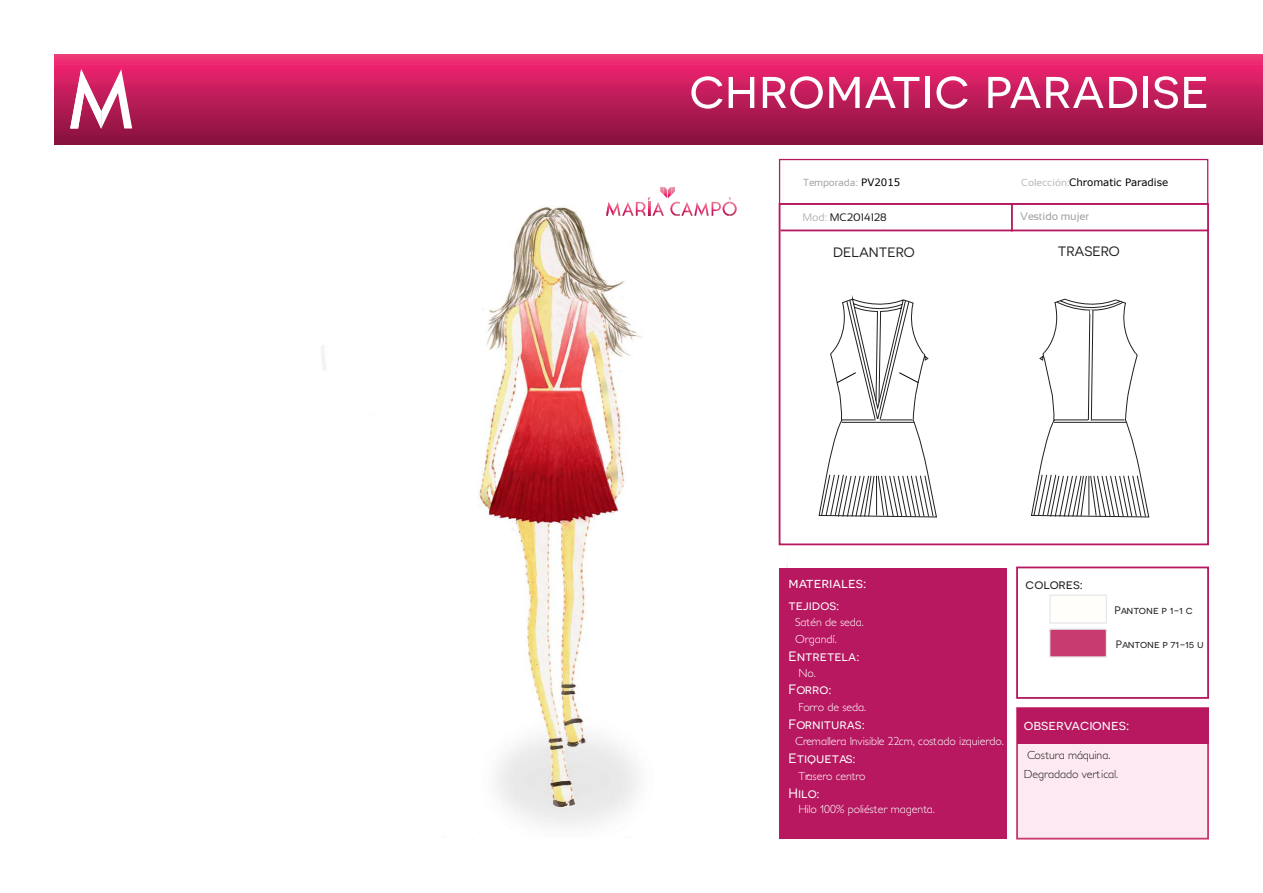
<style>
.page{position:relative;width:1263px;height:893px;background:#fff}
.page>*{position:absolute;margin:0;border:0;box-sizing:border-box;transform-origin:0 0}
.t1{font:55.5px "Novecentosanswide";color:#fff}
.t2{font:14.55px "Novecentosanswide";color:#fff}
.t3{font:13.65px "Novecentosanswide";color:#fff}
.t4{font:13.65px "Novecentosanswide";color:#231f20}
.t5{font:300 11.85px/16.4px "Petita";color:#fff}
.t6{font:300 11.85px/19px "Petita";color:#231f20}
.t7{font:10.95px "Sansation";color:#231f20}
.t8{font:10.95px "Sansation";color:#9c9fa1}
.t9{font:10.95px "Novecentosanswide";color:#231f20}
.t10{font:10.8px "Novecentosanswide";color:#231f20}
.t11{font:10.2px "Verdana";color:#000001}
.t12{font:10.2px "Sansation";color:#a4a5a5}
.s1{font-family:"Verdana";color:#000001}
.s2{font-family:"Sansation";color:#b9b9b8}
.s3{color:#b9b9b8}
</style>
<div class="page">
<img style="left:321px;top:175px;width:458px;height:651px">
<div style="left:779px;top:568px;width:228px;height:271px;background:#b71860"></div>
<svg style="left:778px;top:202px;width:431px;height:498px"></svg>
<div style="left:1016px;top:707px;width:193px;height:132px;background:#fce9f1;border:2px solid #c83b6e"></div>
<div style="left:1017px;top:708px;width:191px;height:36px;background:#b71860"></div>
<div style="left:779px;top:159px;width:429px;height:45px;border:1px solid #b71860"></div>
<div style="left:1049px;top:628px;width:58px;height:30px;background:#c83b6e;border:1px solid #e6e7e9"></div>
<div style="left:1049px;top:594px;width:58px;height:30px;background:#fffefa;border:1px solid #e6e7e9"></div>
<svg style="left:818px;top:292px;width:119px;height:226px"></svg>
<svg style="left:1030px;top:295px;width:120px;height:223px"></svg>
<div style="left:54px;top:54px;width:1209px;height:90px;background:linear-gradient(to bottom,#f72b76,#85103c)"></div>
<svg style="left:70px;top:69px;width:62px;height:60px"></svg>
<svg style="left:606px;top:187px;width:131px;height:29px"></svg>
<h1 class="t1" style="left:689px;top:56px;width:521px">chromatic paradise</h1>
<p class="t12" style="left:803px;top:176px;width:99px">Temporada: <span class="s1">PV2015</span></p>
<p class="t11" style="left:1021px;top:176px;width:148px"><span class="s2">Colección:</span>Chromatic Paradise</p>
<p class="t7" style="left:802px;top:211px;width:86px"><span class="s3">Mod:</span> MC2014128</p>
<p class="t8" style="left:1020px;top:210px;width:70px">Vestido mujer</p>
<p class="t4" style="left:833px;top:244px;width:83px">DELANTERO</p>
<p class="t4" style="left:1058px;top:243px;width:64px">TRASERO</p>
<p class="t2" style="left:788px;top:574px;width:79px">materiales:</p>
<p class="t3" style="left:788px;top:597px;width:52px">tejidos:</p>
<p class="t5" style="left:795px;top:614px;width:70px">Satén de seda.<br>Organdí.</p>
<p class="t3" style="left:788px;top:648px;width:72px">Entretela:</p>
<p class="t5" style="left:798px;top:665px;width:19px">No.</p>
<p class="t3" style="left:788px;top:681px;width:45px">Forro:</p>
<p class="t5" style="left:798px;top:699px;width:70px">Forro de seda.</p>
<p class="t3" style="left:788px;top:716px;width:78px">Fornituras:</p>
<p class="t5" style="left:795px;top:733px;width:210px">Cremallera Invisible 22cm, costado izquierdo.</p>
<p class="t3" style="left:788px;top:750px;width:69px">Etiquetas:</p>
<p class="t5" style="left:798px;top:768px;width:69px">Trasero centro</p>
<p class="t3" style="left:788px;top:785px;width:32px">Hilo:</p>
<p class="t5" style="left:798px;top:801px;width:138px">Hilo 100% poliéster magenta.</p>
<p class="t4" style="left:1025px;top:576px;width:59px">colores:</p>
<p class="t9" style="left:1114px;top:604px;width:80px">Pantone p 1-1 c</p>
<p class="t10" style="left:1116px;top:638px;width:89px">Pantone p 71-15 u</p>
<p class="t2" style="left:1024px;top:716px;width:107px">observaciones:</p>
<p class="t6" style="left:1024px;top:745px;width:96px">Costura máquina.<br>Degradado vertical.</p>
</div>
